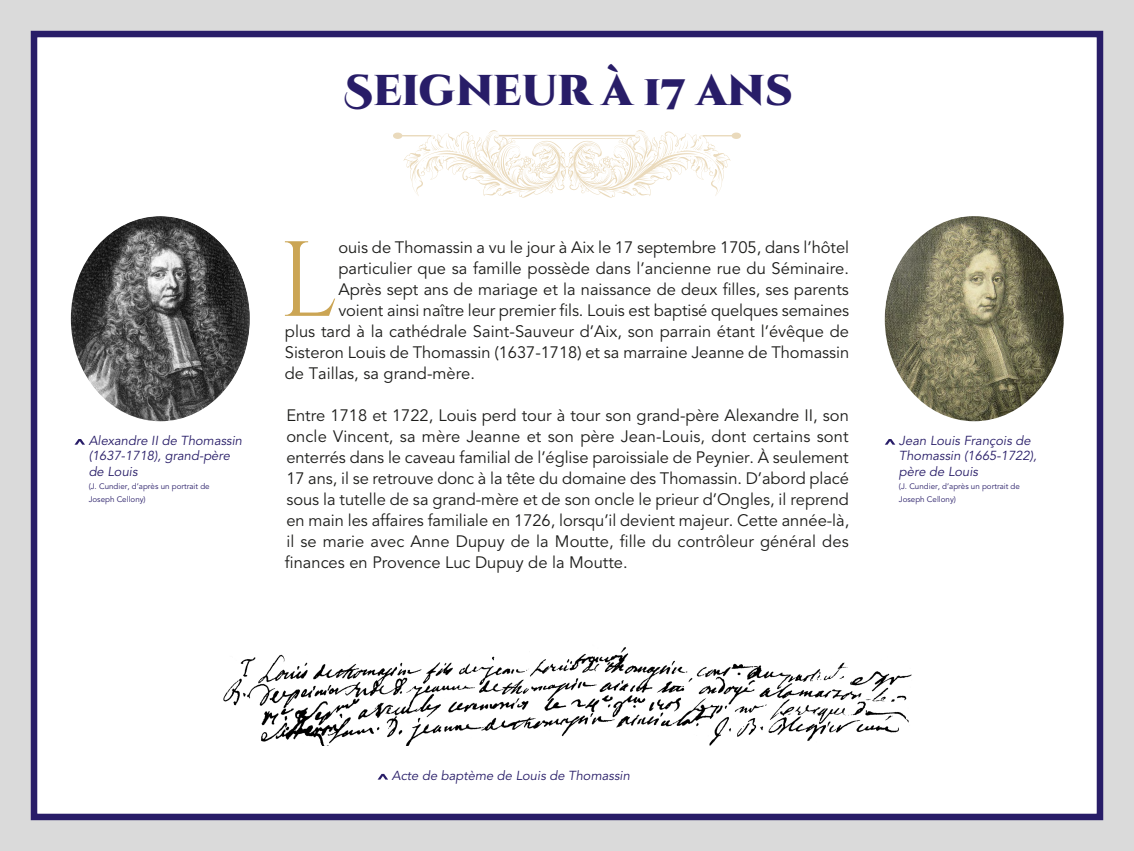
<style>
.page{position:relative;width:1134px;height:851px;background:#fff}
.page>*{position:absolute;margin:0;border:0;box-sizing:border-box;transform-origin:0 0}
.texte_normal{font:106.5px "Cinzel";color:#cba554}
.titres_gros{font:900 43px "Cinzel Decorative";color:#281d68}
.texte_normal-2{font:16.5px/21px "Avenir";color:#1d1d1b;text-align:justify}
.legendes{font:italic 13px/15.5px "Avenir";color:#281d68}
.legendes-2{font:8px/13px "Avenir";color:#281d68}
</style>
<div class="page">
<div style="left:0;top:0;width:1134px;height:850px;background:#dadada"></div>
<div style="left:31px;top:31px;width:1072px;height:789px;background:#fff;border:6px solid #281d68"></div>
<img style="left:394px;top:130px;width:346px;height:68px">
<svg style="left:378px;top:773px;width:10px;height:6px"></svg>
<img style="left:223px;top:647px;width:689px;height:98px">
<img style="left:71px;top:216px;width:179px;height:205px">
<img style="left:885px;top:216px;width:179px;height:205px">
<svg style="left:75px;top:439px;width:10px;height:5px"></svg>
<svg style="left:885px;top:439px;width:10px;height:5px"></svg>
<p class="titres_gros" style="left:344px;top:63px;width:450px">SEIGNEUR À 17 ANS</p>
<p class="legendes" style="left:89px;top:433px;width:155px">Alexandre II de Thomassin (1637-1718), grand-père de Louis</p>
<p class="legendes-2" style="left:89px;top:479px;width:123px">(J. Cundier, d’après un portrait de<br>Joseph Cellony)</p>
<p class="texte_normal" style="left:278px;top:218px;width:61px">L</p>
<p class="texte_normal-2" style="left:338px;top:237px;width:512px">ouis de Thomassin a vu le jour à Aix le 17 septembre 1705, dans l’hôtel</p>
<p class="texte_normal-2" style="left:338px;top:258px;width:512px">particulier que sa famille possède dans l’ancienne rue du Séminaire.</p>
<p class="texte_normal-2" style="left:338px;top:279px;width:512px">Après sept ans de mariage et la naissance de deux filles, ses parents</p>
<p class="texte_normal-2" style="left:338px;top:300px;width:512px">voient ainsi naître leur premier fils. Louis est baptisé quelques semaines</p>
<p class="texte_normal-2" style="left:285px;top:321px;width:566px">plus tard à la cathédrale Saint-Sauveur d’Aix, son parrain étant l’évêque de</p>
<p class="texte_normal-2" style="left:285px;top:342px;width:566px">Sisteron Louis de Thomassin (1637-1718) et sa marraine Jeanne de Thomassin</p>
<p class="texte_normal-2" style="left:285px;top:363px;width:192px">de Taillas, sa grand-mère.</p>
<p class="texte_normal-2" style="left:285px;top:405px;width:566px">Entre 1718 et 1722, Louis perd tour à tour son grand-père Alexandre II, son oncle Vincent, sa mère Jeanne et son père Jean-Louis, dont certains sont enterrés dans le caveau familial de l’église paroissiale de Peynier. À seulement 17 ans, il se retrouve donc à la tête du domaine des Thomassin. D’abord placé sous la tutelle de sa grand-mère et de son oncle le prieur d’Ongles, il reprend en main les affaires familiale en 1726, lorsqu’il devient majeur. Cette année-là, il se marie avec Anne Dupuy de la Moutte, fille du contrôleur général des finances en Provence Luc Dupuy de la Moutte.</p>
<p class="legendes" style="left:899px;top:433px;width:139px">Jean Louis François de<br>Thomassin (1665-1722), père de Louis</p>
<p class="legendes-2" style="left:899px;top:479px;width:123px">(J. Cundier, d’après un portrait de<br>Joseph Cellony)</p>
<p class="legendes" style="left:392px;top:767px;width:240px">Acte de baptème de Louis de Thomassin</p>
</div>
